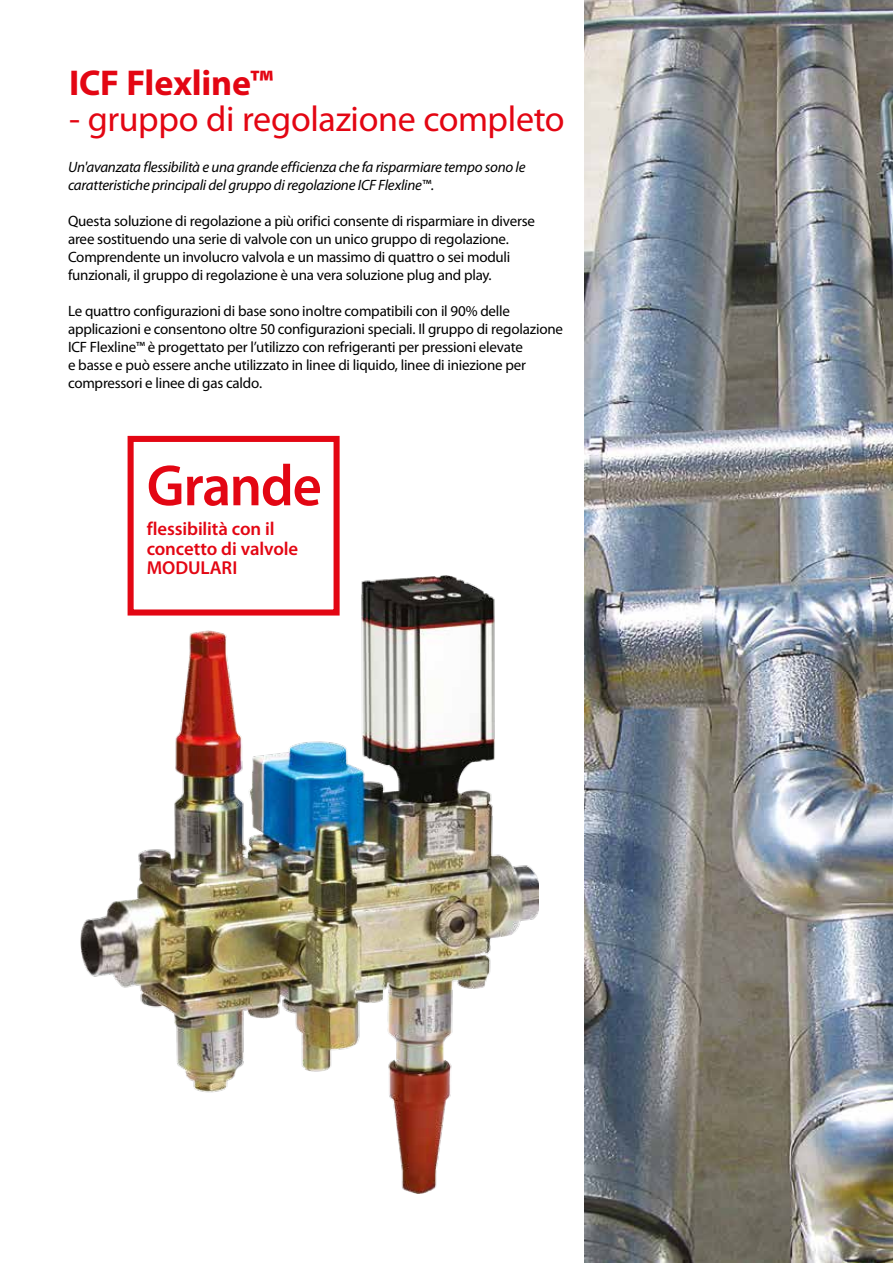
<style>
.page{position:relative;width:893px;height:1263px;background:#fff}
.page>*{position:absolute;margin:0;border:0;box-sizing:border-box;transform-origin:0 0}
.t1{font:600 58.5px "Myriad Pro";letter-spacing:-.02em;color:#e30613}
.t2{font:36px "Myriad Pro";letter-spacing:-.01em;color:#e30613}
.t3{font:700 36px "Myriad Pro";letter-spacing:-.005em;color:#e30613}
.t4{font:600 18.75px/19.5px "Myriad Pro";letter-spacing:-.005em;color:#e30613}
.t5{font:15px/18px "Myriad Pro";letter-spacing:-.015em;color:#000}
.t6{font:italic 15px/18px "Myriad Pro";letter-spacing:-.015em;color:#000}
</style>
<div class="page">
<img style="left:585px;top:0;width:308px;height:1263px">
<img style="left:81px;top:575px;width:457px;height:619px">
<div style="left:128px;top:436px;width:212px;height:179px;border:6px solid #e30613"></div>
<h2 class="t3" style="left:69px;top:60px;width:206px">ICF Flexline™</h2>
<h2 class="t2" style="left:69px;top:97px;width:497px">- gruppo di regolazione completo</h2>
<p class="t6" style="left:68px;top:158px;width:459px">Un'avanzata flessibilità e una grande efficienza che fa risparmiare tempo sono le caratteristiche principali del gruppo di regolazione ICF Flexline™.</p>
<p class="t5" style="left:68px;top:212px;width:469px">Questa soluzione di regolazione a più orifici consente di risparmiare in diverse aree sostituendo una serie di valvole con un unico gruppo di regolazione.<br>Comprendente un involucro valvola e un massimo di quattro o sei moduli funzionali, il gruppo di regolazione è una vera soluzione plug and play.</p>
<p class="t5" style="left:68px;top:302px;width:496px">Le quattro configurazioni di base sono inoltre compatibili con il 90% delle applicazioni e consentono oltre 50 configurazioni speciali. Il gruppo di regolazione ICF Flexline™ è progettato per l’utilizzo con refrigeranti per pressioni elevate<br>e basse e può essere anche utilizzato in linee di liquido, linee di iniezione per compressori e linee di gas caldo.</p>
<h1 class="t1" style="left:147px;top:448px;width:177px">Grande</h1>
<p class="t4" style="left:147px;top:519px;width:153px">flessibilità con il concetto di valvole<br>MODULARI</p>
</div>
